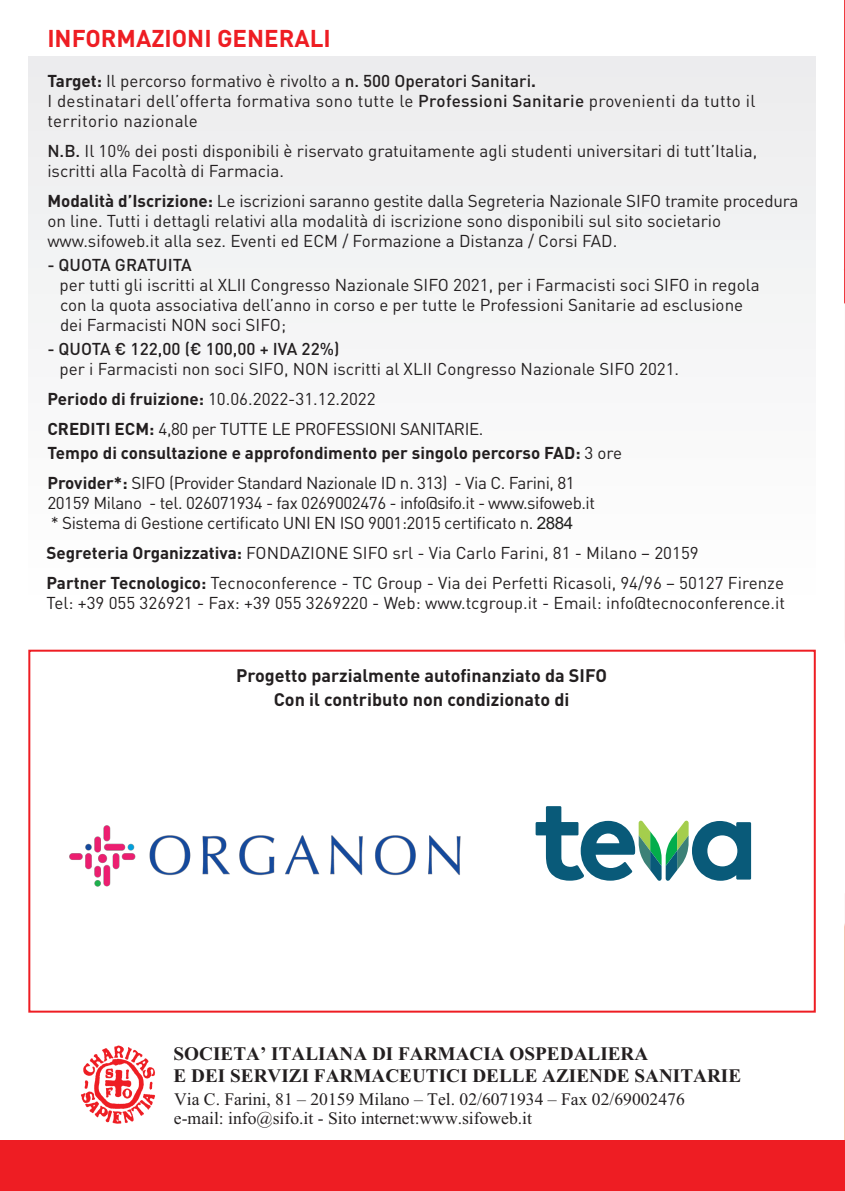
<style>
.page{position:relative;width:845px;height:1191px;background:#fff}
.page>*{position:absolute;margin:0;border:0;box-sizing:border-box;transform-origin:0 0}
.t1{font:700 24px "DIN Pro";color:#ee1d23}
.t2{font:700 19.2px/22px "Times New Roman";color:#231f20}
.t3{font:700 18px "DIN Pro";color:#231f20}
.t4{font:17.6px/18.4px "Times New Roman";color:#231f20}
.t5{font:17px/20px "DIN Pro";color:#231f20}
.t6{font:17px/30px "DIN Pro";letter-spacing:-.025em;color:#231f20}
.t7{font:17px/20px "DIN Pro";letter-spacing:.02em;color:#231f20}
.t8{font:700 17px/30px "DIN Pro";color:#231f20}
.s1{font-weight:700}
.s2{font-weight:500}
.s3{font-weight:400}
.s4{font-family:"Arial";color:#21211f}
.s5{font-style:inherit}
</style>
<div class="page">
<div style="left:28px;top:57px;width:788px;height:550px;background:#f5f5f6"></div>
<img style="left:81px;top:1045px;width:74px;height:79px">
<div style="left:0;top:1140px;width:845px;height:51px;background:#ee1d23"></div>
<div style="left:28px;top:649px;width:788px;height:363px;border:2px solid #ee1d23"></div>
<svg style="left:844px;top:923px;width:1px;height:217px"></svg>
<svg style="left:844px;top:0;width:1px;height:304px"></svg>
<svg style="left:535px;top:806px;width:216px;height:75px"></svg>
<img style="left:69px;top:825px;width:392px;height:61px">
<p class="t1" style="left:47px;top:30px;width:285px">INFORMAZIONI GENERALI</p>
<p class="t7" style="left:47px;top:73px;width:709px"><span class="s1">Target:</span> Il percorso formativo è rivolto a <span class="s2">n. 500 Operatori Sanitari</span><span class="s1">.<br></span>I destinatari dell’offerta formativa sono tutte le <span class="s2">Professioni Sanitarie</span> provenienti da tutto il territorio nazionale</p>
<p class="t5" style="left:47px;top:143px;width:711px"><span class="s2">N.B.</span> Il 10% dei posti disponibili è riservato gratuitamente agli studenti universitari di tutt’Italia, iscritti alla Facoltà di Farmacia.</p>
<p class="t5" style="left:47px;top:193px;width:752px"><span class="s1">Modalità d’Iscrizione:</span> Le iscrizioni saranno gestite dalla Segreteria Nazionale SIFO tramite procedura on line. Tutti i dettagli relativi alla modalità di iscrizione sono disponibili sul sito societario www.sifoweb.it alla sez. Eventi ed ECM / Formazione a Distanza / Corsi FAD.</p>
<p class="t5" style="left:60px;top:257px;width:701px;text-indent:-12px"><span class="s2">- QUOTA GRATUITA<br></span>per tutti gli iscritti al XLII Congresso Nazionale SIFO 2021, per i Farmacisti soci SIFO in regola con la quota associativa dell’anno in corso e per tutte le Professioni Sanitarie ad esclusione dei Farmacisti NON soci SIFO;</p>
<p class="t5" style="left:60px;top:341px;width:621px;text-indent:-12px"><span class="s2">- QUOTA € 122,00 (€ 100,00 + IVA 22%)<br></span>per i Farmacisti non soci SIFO, NON iscritti al XLII Congresso Nazionale SIFO 2021.</p>
<p class="t6" style="left:47px;top:386px;width:437px"><span class="s1">Periodo di fruizione:</span> 10.06.2022-31.12.2022<br><span class="s1">CREDITI ECM:</span> 4,80 per TUTTE LE PROFESSIONI SANITARIE.</p>
<p class="t8" style="left:47px;top:439px;width:576px">Tempo di consultazione e approfondimento per singolo percorso FAD: <span class="s3">3 ore<br></span>Provider*: <span class="s3">SIFO (Provider Standard Nazionale ID n. 313) - Via C. Farini, 81</span></p>
<p class="t6" style="left:47px;top:495px;width:549px;line-height:20px">20159 Milano - tel. 026071934 - fax 0269002476 - info@sifo.it - www.sifoweb.it * Sistema di Gestione certificato UNI EN ISO 9001:2015 certificato n. <span class="s4">2884</span></p>
<p class="t5" style="left:46px;top:540px;width:739px;line-height:30px"><span class="s1">Segreteria Organizzativa:</span> FONDAZIONE SIFO srl - Via Carlo Farini, 81 - Milano – 20159<br><span class="s1">Partner Tecnologico:</span> Tecnoconference - TC Group - Via dei Perfetti Ricasoli, 94/96 – 50127 Firenze</p>
<p class="t5" style="left:46px;top:595px;width:740px">Tel: +39 055 326921 - Fax: +39 055 3269220 - Web: www.tcgroup.it - Email: info@tecnoconference.it</p>
<p class="t3" style="left:236px;top:669px;width:372px">Progetto parzialmente autofinanziato da SIFO</p>
<p class="t3" style="left:274px;top:693px;width:297px">Con il contributo non condizionato di</p>
<p class="t2" style="left:174px;top:1042px;width:569px">SOCIETA’ ITALIANA DI FARMACIA OSPEDALIERA<br>E DEI SERVIZI FARMACEUTICI DELLE AZIENDE SANITARIE</p>
<p class="t4" style="left:174px;top:1091px;width:512px">Via C. Farini, 81 – 20159 Milano – Tel. 02/6071934 – Fax 02/69002476 e-mail: <span class="s5">info</span>@sifo.it - Sito internet:www.sifoweb.it</p>
</div>
